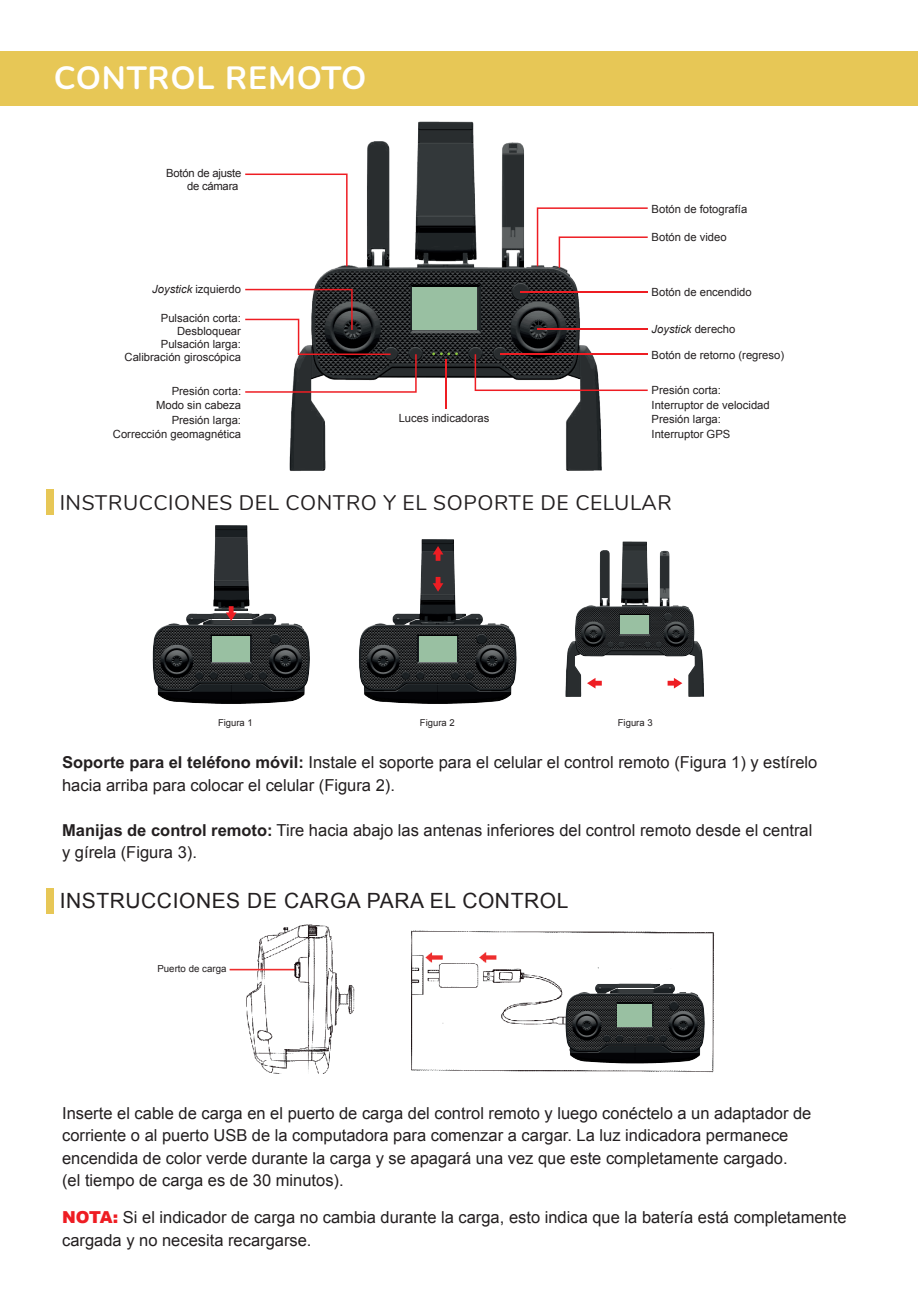
<style>
.page{position:relative;width:918px;height:1299px;background:#fff}
.page>*{position:absolute;margin:0;border:0;box-sizing:border-box;transform-origin:0 0}
.t1{font:700 32.1px "Nunito";letter-spacing:.025em;color:#fff}
.t2{font:21px "Nunito";letter-spacing:.025em;color:#231f20}
.t3{font:21px "Arial";letter-spacing:.025em;color:#231f20}
.t4{font:16.5px/22.5px "Arial";color:#231f20}
.t5{font:11.25px/14.4px "Arial";color:#231f20;text-align:right}
.t6{font:11.25px/13.2px "Arial";letter-spacing:-.02em;color:#231f20;text-align:right}
.t7{font:italic 11.25px "Arial";color:#231f20}
.t8{font:9.75px "Arial";color:#231f20}
.t9{font:9.45px "Arial";color:#231f20}
.s1{font-style:italic}
.s2{font-style:normal}
.s3{font-weight:700}
.s4{font-weight:900;color:#ee1d23}
</style>
<div class="page">
<img style="left:152px;top:613px;width:158px;height:91px">
<div style="left:0;top:51px;width:918px;height:54px;background:#e7c756"></div>
<img style="left:229px;top:924px;width:486px;height:150px">
<div style="left:47px;top:489px;width:7px;height:25px;background:#e7c756"></div>
<div style="left:47px;top:888px;width:7px;height:26px;background:#e7c756"></div>
<img style="left:358px;top:539px;width:159px;height:165px">
<img style="left:565px;top:541px;width:139px;height:156px">
<svg style="left:433px;top:546px;width:10px;height:15px"></svg>
<svg style="left:433px;top:577px;width:10px;height:15px"></svg>
<svg style="left:668px;top:678px;width:14px;height:11px"></svg>
<svg style="left:587px;top:678px;width:15px;height:11px"></svg>
<img style="left:215px;top:525px;width:33px;height:7px">
<svg style="left:197px;top:532px;width:59px;height:93px"></svg>
<img style="left:563px;top:984px;width:144px;height:82px">
<svg style="left:616px;top:984px;width:38px;height:10px"></svg>
<hr style="left:618px;top:989px;width:36px;height:1px;background:#fff">
<div style="left:618px;top:1004px;width:34px;height:22px;background:#99c0a2"></div>
<div style="left:212px;top:636px;width:38px;height:25px;background:#99c0a2"></div>
<div style="left:419px;top:636px;width:37px;height:25px;background:#99c0a2"></div>
<div style="left:620px;top:615px;width:29px;height:19px;background:#99c0a2"></div>
<img style="left:242px;top:105px;width:392px;height:366px">
<div style="left:413px;top:287px;width:64px;height:43px;background:#99c0a2"></div>
<svg style="left:245px;top:174px;width:103px;height:92px"></svg>
<svg style="left:245px;top:289px;width:172px;height:104px"></svg>
<hr style="left:445px;top:359px;width:2px;height:49px;background:#ee1d23">
<svg style="left:432px;top:353px;width:26px;height:2px"></svg>
<svg style="left:475px;top:354px;width:173px;height:37px"></svg>
<hr style="left:538px;top:328px;width:110px;height:2px;background:#ee1d23">
<hr style="left:520px;top:291px;width:128px;height:1px;background:#ee1d23">
<svg style="left:537px;top:207px;width:111px;height:61px"></svg>
<h1 class="t1" style="left:54px;top:55px;width:314px">CONTROL REMOTO</h1>
<p class="t6" style="left:166px;top:167px;width:77px">Botón de ajuste de cámara</p>
<p class="t5" style="left:152px;top:282px;width:90px"><span class="s1">Joystick</span> izquierdo</p>
<p class="t5" style="left:125px;top:312px;width:118px;line-height:13.2px">Pulsación corta:<br>Desbloquear<br>Pulsación larga:<br>Calibración giroscópica</p>
<p class="t5" style="left:113px;top:384px;width:130px">Presión corta:<br>Modo sin cabeza<br>Presión larga:<br>Corrección geomagnética</p>
<p class="t5" style="left:399px;top:411px;width:92px">Luces indicadoras</p>
<p class="t5" style="left:652px;top:202px;width:97px">Botón de fotografía</p>
<p class="t5" style="left:652px;top:230px;width:77px">Botón de video</p>
<p class="t5" style="left:652px;top:285px;width:102px">Botón de encendido</p>
<p class="t7" style="left:652px;top:322px;width:85px">Joystick <span class="s2">derecho</span></p>
<p class="t5" style="left:652px;top:348px;width:134px">Botón de retorno (regreso)</p>
<p class="t5" style="left:652px;top:383px;width:120px;text-align:left">Presión corta:<br>Interruptor de velocidad<br>Presión larga:<br>Interruptor GPS</p>
<p class="t2" style="left:60px;top:487px;width:614px">INSTRUCCIONES DEL CONTRO Y EL SOPORTE DE CELULAR</p>
<p class="t9" style="left:218px;top:717px;width:36px">Figura 1</p>
<p class="t9" style="left:420px;top:717px;width:36px">Figura 2</p>
<p class="t9" style="left:618px;top:717px;width:36px">Figura 3</p>
<p class="t4" style="left:62px;top:751px;width:757px"><span class="s3">Soporte para el teléfono móvil:</span> Instale el soporte para el celular el control remoto (Figura 1) y estírelo hacia arriba para colocar el celular (Figura 2).</p>
<p class="t4" style="left:62px;top:819px;width:752px"><span class="s3">Manijas de control remoto:</span> Tire hacia abajo las antenas inferiores del control remoto desde el central y gírela (Figura 3).</p>
<p class="t3" style="left:60px;top:887px;width:510px">INSTRUCCIONES DE CARGA PARA EL CONTROL</p>
<p class="t8" style="left:157px;top:962px;width:70px">Puerto de carga</p>
<p class="t4" style="left:62px;top:1102px;width:751px">Inserte el cable de carga en el puerto de carga del control remoto y luego conéctelo a un adaptador de corriente o al puerto USB de la computadora para comenzar a cargar. La luz indicadora permanece encendida de color verde durante la carga y se apagará una vez que este completamente cargado.<br>(el tiempo de carga es de 30 minutos).</p>
<p class="t4" style="left:62px;top:1206px;width:786px"><span class="s4">NOTA:</span> Si el indicador de carga no cambia durante la carga, esto indica que la batería está completamente cargada y no necesita recargarse.</p>
</div>
